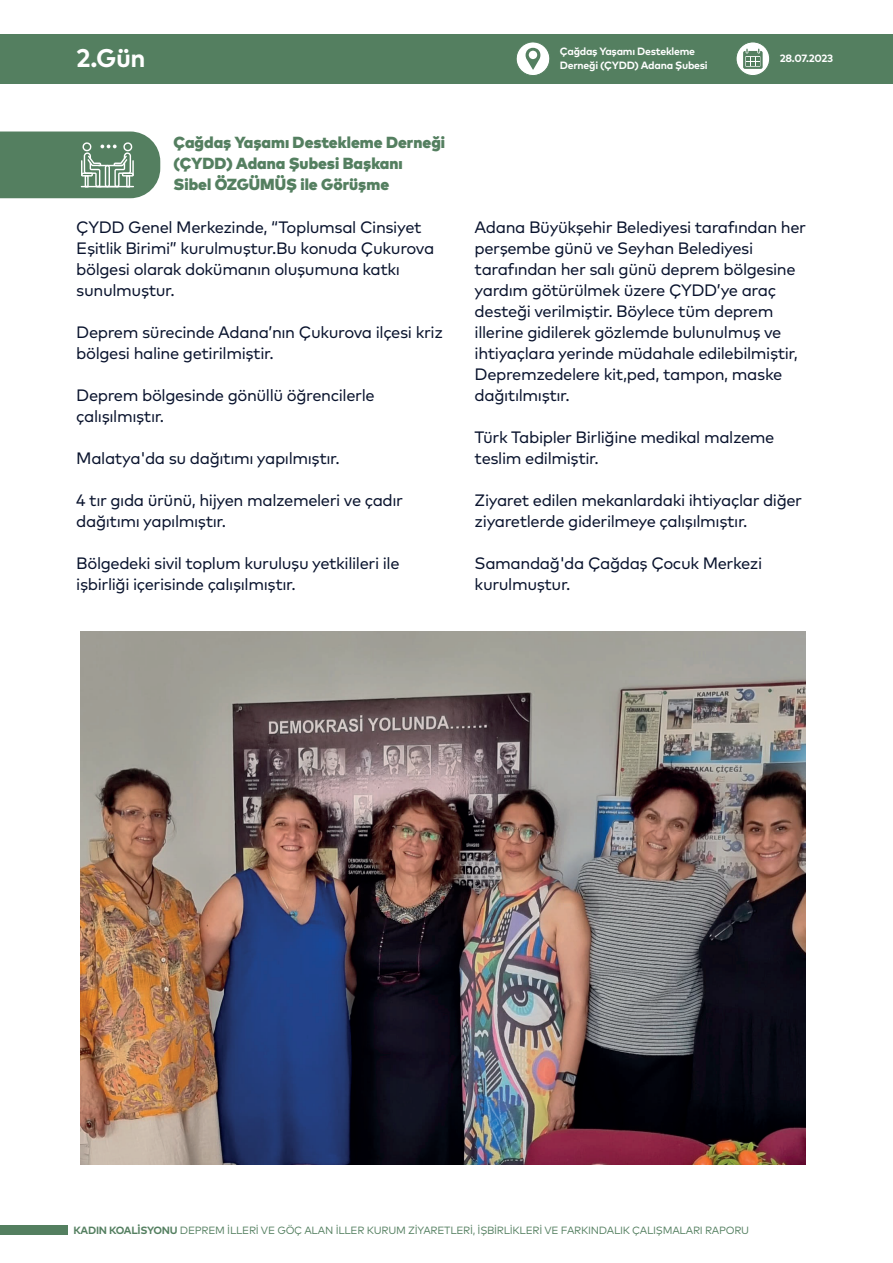
<style>
.page{position:relative;width:893px;height:1263px;background:#fff}
.page>*{position:absolute;margin:0;border:0;box-sizing:border-box;transform-origin:0 0}
.t1{font:700 25.5px "Mark Pro";color:#fff}
.t2{font:16.5px/21px "Mark Pro";letter-spacing:-.025em;color:#09132d}
.t3{font:900 16.05px/21px "Mark Pro";color:#547f60}
.t4{font:10.5px "Mark Pro";letter-spacing:-.025em;color:#547f60}
.t5{font:700 10.5px/13.5px "Mark Pro";letter-spacing:-.025em;color:#fff}
.s1{font-weight:700}
</style>
<div class="page">
<div style="left:0;top:1224px;width:68px;height:10px;background:#547f60"></div>
<div style="left:0;top:34px;width:893px;height:49px;background:#547f60"></div>
<svg style="left:0;top:131px;width:160px;height:67px;background:#668c70"></svg>
<svg style="left:516px;top:42px;width:34px;height:33px"></svg>
<svg style="left:736px;top:42px;width:34px;height:34px"></svg>
<div style="left:736px;top:41px;width:34px;height:35px;border:1px solid #547f60;border-radius:50%"></div>
<svg style="left:743px;top:49px;width:20px;height:20px"></svg>
<img style="left:81px;top:632px;width:725px;height:532px">
<h1 class="t1" style="left:76px;top:38px;width:71px">2.Gün</h1>
<p class="t3" style="left:174px;top:131px;width:273px">Çağdaş Yaşamı Destekleme Derneği (ÇYDD) Adana Şubesi Başkanı<br>Sibel ÖZGÜMÜŞ ile Görüşme</p>
<p class="t2" style="left:76px;top:216px;width:360px">ÇYDD Genel Merkezinde, “Toplumsal Cinsiyet Eşitlik Birimi” kurulmuştur.Bu konuda Çukurova bölgesi olarak dokümanın oluşumuna katkı sunulmuştur.</p>
<p class="t2" style="left:76px;top:321px;width:368px">Deprem sürecinde Adana’nın Çukurova ilçesi kriz bölgesi haline getirilmiştir.</p>
<p class="t2" style="left:76px;top:384px;width:300px">Deprem bölgesinde gönüllü öğrencilerle çalışılmıştır.</p>
<p class="t2" style="left:76px;top:447px;width:265px">Malatya'da su dağıtımı yapılmıştır.</p>
<p class="t2" style="left:76px;top:489px;width:328px">4 tır gıda ürünü, hijyen malzemeleri ve çadır dağıtımı yapılmıştır.</p>
<p class="t2" style="left:76px;top:552px;width:325px">Bölgedeki sivil toplum kuruluşu yetkilileri ile işbirliği içerisinde çalışılmıştır.</p>
<p class="t5" style="left:560px;top:44px;width:149px">Çağdaş Yaşamı Destekleme<br>Derneği (ÇYDD) Adana Şubesi</p>
<p class="t5" style="left:780px;top:51px;width:55px">28.07.2023</p>
<p class="t2" style="left:475px;top:216px;width:333px">Adana Büyükşehir Belediyesi tarafından her perşembe günü ve Seyhan Belediyesi tarafından her salı günü deprem bölgesine yardım götürülmek üzere ÇYDD’ye araç desteği verilmiştir. Böylece tüm deprem illerine gidilerek gözlemde bulunulmuş ve ihtiyaçlara yerinde müdahale edilebilmiştir, Depremzedelere kit,ped, tampon, maske dağıtılmıştır.</p>
<p class="t2" style="left:475px;top:426px;width:301px">Türk Tabipler Birliğine medikal malzeme teslim edilmiştir.</p>
<p class="t2" style="left:475px;top:489px;width:329px">Ziyaret edilen mekanlardaki ihtiyaçlar diğer ziyaretlerde giderilmeye çalışılmıştır.</p>
<p class="t2" style="left:475px;top:552px;width:289px">Samandağ'da Çağdaş Çocuk Merkezi kurulmuştur.</p>
<p class="t4" style="left:73px;top:1222px;width:677px"><span class="s1">KADIN KOALİSYONU</span> DEPREM İLLERİ VE GÖÇ ALAN İLLER KURUM ZİYARETLERİ, İŞBİRLİKLERİ VE FARKINDALIK ÇALIŞMALARI RAPORU</p>
</div>
